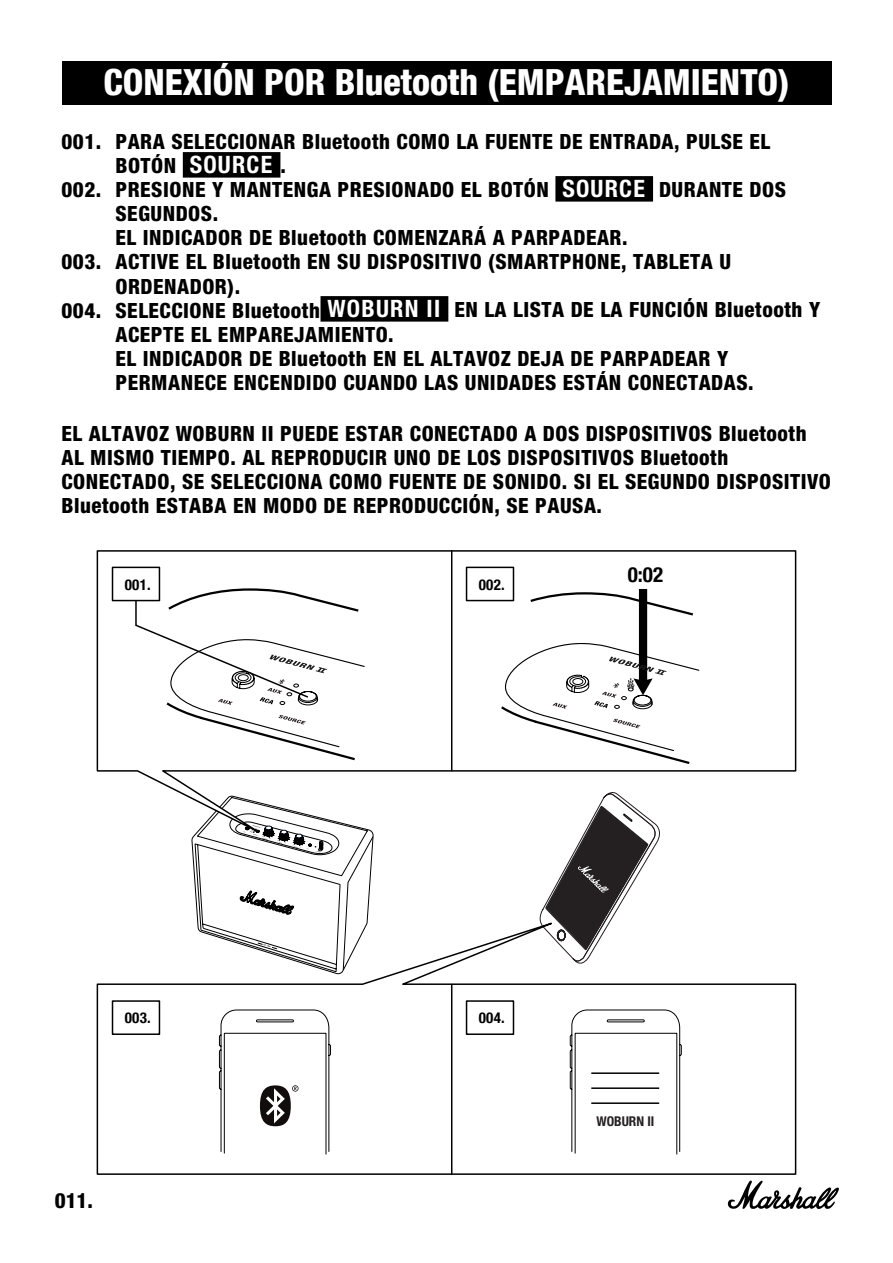
<style>
.page{position:relative;width:893px;height:1263px;background:#fff}
.page>*{position:absolute;margin:0;border:0;box-sizing:border-box;transform-origin:0 0}
.t1{font:800 condensed 36px "Helvetica Neue LT Com";color:#fff}
.t2{font:800 condensed 21px/24px "Helvetica Neue LT Pro";letter-spacing:.025em;color:#000}
.t3{font:800 condensed 21px "Helvetica Neue LT Std";color:#000}
.t4{font:700 condensed 21px "Helvetica Neue";color:#000}
.t5{font:700 condensed 15px "Helvetica Neue";letter-spacing:.02em;color:#000}
.t6{font:700 condensed 13.5px "Helvetica Neue LT Std";color:#241f21}
.s1{font-family:"Helvetica Neue LT Std"}
.s2{font-weight:700;font-size:24px;color:#fff}
</style>
<div class="page">
<svg style="left:727px;top:1180px;width:112px;height:29px"></svg>
<div style="left:62px;top:62px;width:769px;height:43px;background:#000"></div>
<div style="left:183px;top:152px;width:97px;height:26px;background:#000"></div>
<div style="left:555px;top:176px;width:98px;height:26px;background:#000"></div>
<div style="left:320px;top:296px;width:128px;height:26px;background:#000"></div>
<svg style="left:96px;top:550px;width:701px;height:296px"></svg>
<svg style="left:170px;top:639px;width:196px;height:271px"></svg>
<svg style="left:504px;top:643px;width:196px;height:203px"></svg>
<svg style="left:540px;top:791px;width:124px;height:119px"></svg>
<svg style="left:96px;top:910px;width:701px;height:265px"></svg>
<svg style="left:219px;top:1009px;width:112px;height:146px"></svg>
<div style="left:112px;top:1000px;width:48px;height:35px;border:2px solid #000"></div>
<div style="left:466px;top:1000px;width:48px;height:35px;border:2px solid #000"></div>
<hr style="left:451px;top:984px;width:1px;height:190px;background:#000">
<svg style="left:569px;top:1009px;width:113px;height:146px"></svg>
<hr style="left:591px;top:1102px;width:68px;height:2px;background:#000">
<hr style="left:591px;top:1087px;width:68px;height:2px;background:#000">
<hr style="left:591px;top:1072px;width:68px;height:2px;background:#000">
<svg style="left:134px;top:587px;width:227px;height:175px"></svg>
<svg style="left:450px;top:550px;width:246px;height:222px"></svg>
<h1 class="t1" style="left:103px;top:60px;width:688px">CONEXIÓN POR Bluetooth (EMPAREJAMIENTO)</h1>
<p class="t2" style="left:62px;top:130px;width:710px"><span class="s1">001.</span> PARA SELECCIONAR Bluetooth COMO LA FUENTE DE ENTRADA, PULSE EL</p>
<p class="t2" style="left:115px;top:154px;width:172px">BOTÓN <span class="s2">SOURCE</span> .</p>
<p class="t2" style="left:62px;top:178px;width:726px"><span class="s1">002.</span> PRESIONE Y MANTENGA PRESIONADO EL BOTÓN <span class="s2">SOURCE</span> DURANTE DOS</p>
<p class="t2" style="left:115px;top:202px;width:104px">SEGUNDOS.</p>
<p class="t2" style="left:115px;top:226px;width:514px">EL INDICADOR DE Bluetooth COMENZARÁ A PARPADEAR.</p>
<p class="t2" style="left:62px;top:250px;width:671px"><span class="s1">003.</span> ACTIVE EL Bluetooth EN SU DISPOSITIVO (SMARTPHONE, TABLETA U</p>
<p class="t2" style="left:115px;top:274px;width:126px">ORDENADOR).</p>
<p class="t2" style="left:62px;top:298px;width:760px"><span class="s1">004.</span> SELECCIONE Bluetooth <span class="s2">WOBURN II</span> EN LA LISTA DE LA FUNCIÓN Bluetooth Y</p>
<p class="t2" style="left:115px;top:322px;width:280px">ACEPTE EL EMPAREJAMIENTO.</p>
<p class="t2" style="left:115px;top:346px;width:614px">EL INDICADOR DE Bluetooth EN EL ALTAVOZ DEJA DE PARPADEAR Y</p>
<p class="t2" style="left:115px;top:370px;width:640px">PERMANECE ENCENDIDO CUANDO LAS UNIDADES ESTÁN CONECTADAS.</p>
<p class="t2" style="left:62px;top:421px;width:771px">EL ALTAVOZ WOBURN II PUEDE ESTAR CONECTADO A DOS DISPOSITIVOS Bluetooth AL MISMO TIEMPO. AL REPRODUCIR UNO DE LOS DISPOSITIVOS Bluetooth CONECTADO, SE SELECCIONA COMO FUENTE DE SONIDO. SI EL SEGUNDO DISPOSITIVO Bluetooth ESTABA EN MODO DE REPRODUCCIÓN, SE PAUSA.</p>
<p class="t5" style="left:125px;top:572px;width:27px">001.</p>
<p class="t5" style="left:479px;top:572px;width:27px">002.</p>
<p class="t4" style="left:628px;top:557px;width:37px">0:02</p>
<p class="t5" style="left:125px;top:1005px;width:27px">003.</p>
<p class="t5" style="left:479px;top:1005px;width:27px">004.</p>
<p class="t3" style="left:55px;top:1187px;width:40px">011.</p>
<p class="t6" style="left:596px;top:1113px;width:59px">WOBURN II</p>
</div>
